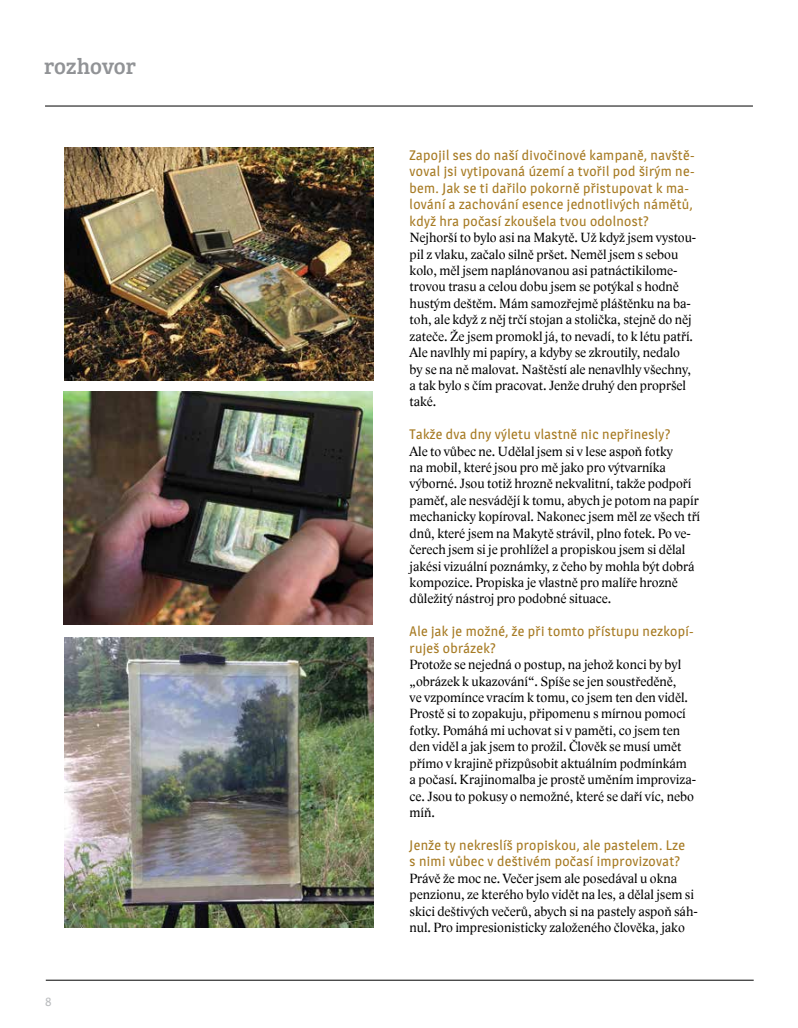
<style>
.page{position:relative;width:798px;height:1028px;background:#fff}
.page>*{position:absolute;margin:0;border:0;box-sizing:border-box;transform-origin:0 0}
.t1{font:22.5px "Bree Serif";letter-spacing:-.015em;color:#919396}
.t2{font:13.75px/16.4px "Lido STFCE";color:#000}
.t3{font:13.75px/16.4px "Magra";letter-spacing:.025em;color:#a77b24}
.t4{font:12.5px "Magra";color:#bcbec0}
</style>
<div class="page">
<hr style="left:46px;top:979px;width:707px;height:1px;background:#000">
<hr style="left:45px;top:106px;width:707px;height:1px;background:#000">
<img style="left:63px;top:392px;width:309px;height:233px">
<img style="left:64px;top:637px;width:309px;height:291px">
<img style="left:64px;top:147px;width:309px;height:233px">
<h1 class="t1" style="left:44px;top:50px;width:93px">rozhovor</h1>
<p class="t4" style="left:45px;top:994px;width:8px">8</p>
<p class="t3" style="left:409px;top:147px;width:286px">Zapojil ses do naší divočinové kampaně, navště&shy;voval jsi vytipovaná území a tvořil pod širým ne&shy;bem. Jak se ti dařilo pokorně přistupovat k ma&shy;lování a zachování esence jednotlivých námětů, když hra počasí zkoušela tvou odolnost?</p>
<p class="t2" style="left:409px;top:229px;width:288px">Nejhorší to bylo asi na Makytě. Už když jsem vystou&shy;pil z vlaku, začalo silně pršet. Neměl jsem s sebou kolo, měl jsem naplánovanou asi patnáctikilome&shy;trovou trasu a celou dobu jsem se potýkal s hodně hustým deštěm. Mám samozřejmě pláštěnku na ba&shy;toh, ale když z něj trčí stojan a stolička, stejně do něj zateče. Že jsem promokl já, to nevadí, to k létu patří.<br>Ale navlhly mi papíry, a kdyby se zkroutily, nedalo by se na ně malovat. Naštěstí ale nenavlhly všechny, a tak bylo s čím pracovat. Jenže druhý den propršel také.</p>
<p class="t3" style="left:409px;top:426px;width:262px">Takže dva dny výletu vlastně nic nepřinesly?</p>
<p class="t2" style="left:409px;top:443px;width:292px">Ale to vůbec ne. Udělal jsem si v lese aspoň fotky<br>na mobil, které jsou pro mě jako pro výtvarníka výborné. Jsou totiž hrozně nekvalitní, takže podpoří paměť, ale nesvádějí k tomu, abych je potom na papír mechanicky kopíroval. Nakonec jsem měl ze všech tří dnů, které jsem na Makytě strávil, plno fotek. Po ve&shy;čerech jsem si je prohlížel a propiskou jsem si dělal jakési vizuální poznámky, z čeho by mohla být dobrá kompozice. Propiska je vlastně pro malíře hrozně důležitý nástroj pro podobné situace.</p>
<p class="t3" style="left:409px;top:623px;width:285px">Ale jak je možné, že při tomto přístupu nezkopí&shy;ruješ obrázek?</p>
<p class="t2" style="left:409px;top:656px;width:288px">Protože se nejedná o postup, na jehož konci by byl „obrázek k ukazování“. Spíše se jen soustředěně,<br>ve vzpomínce vracím k tomu, co jsem ten den viděl.<br>Prostě si to zopakuju, připomenu s mírnou pomocí fotky. Pomáhá mi uchovat si v paměti, co jsem ten den viděl a jak jsem to prožil. Člověk se musí umět přímo v krajině přizpůsobit aktuálním podmínkám a počasí. Krajinomalba je prostě uměním improviza&shy;ce. Jsou to pokusy o nemožné, které se daří víc, nebo míň.</p>
<p class="t3" style="left:409px;top:836px;width:277px">Jenže ty nekreslíš propiskou, ale pastelem. Lze s nimi vůbec v deštivém počasí improvizovat?</p>
<p class="t2" style="left:409px;top:870px;width:289px">Právě že moc ne. Večer jsem ale posedával u okna penzionu, ze kterého bylo vidět na les, a dělal jsem si skici deštivých večerů, abych si na pastely aspoň sáh&shy;nul. Pro impresionisticky založeného člověka, jako</p>
</div>
